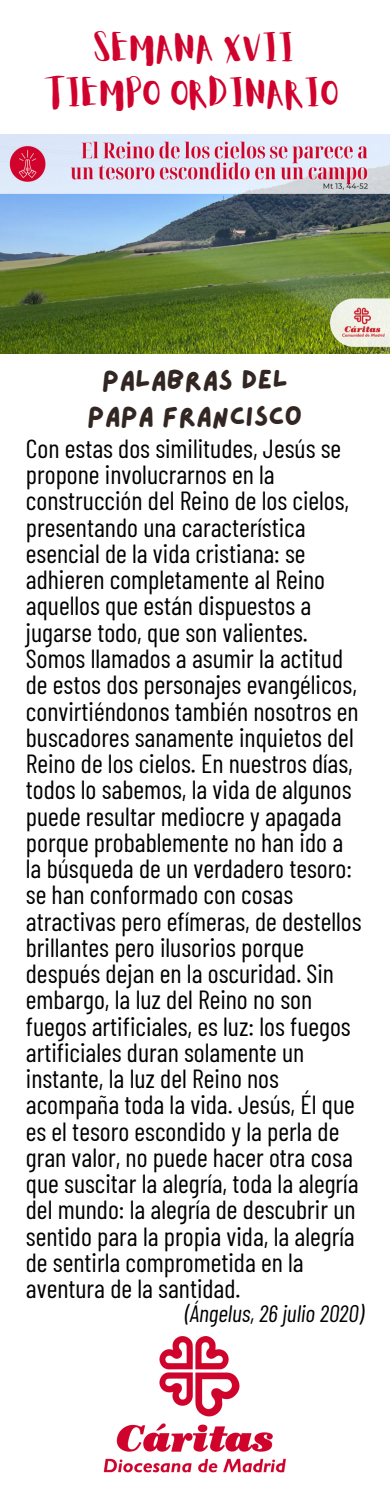
<style>
.page{position:relative;width:390px;height:1489px;background:#fff}
.page>*{position:absolute;margin:0;border:0;box-sizing:border-box;transform-origin:0 0}
.t1{font:32.25px "Aloja Extended";color:#d0022d}
.t2{font:27.5px "Lazydog";color:#322622}
.t3{font:26.25px/26.2px "Barlow Condensed";color:#000}
.t4{font:italic 23.75px "Barlow Condensed";color:#000}
</style>
<div class="page">
<img style="left:104px;top:1336px;width:182px;height:137px">
<img style="left:0;top:135px;width:390px;height:219px">
<p class="t1" style="left:94px;top:34px;width:202px">SEMANA XVII</p>
<p class="t1" style="left:50px;top:79px;width:292px">TIEMPO ORDINARIO</p>
<p class="t2" style="left:102px;top:367px;width:187px">PALABRAS DEL</p>
<p class="t2" style="left:87px;top:403px;width:217px">PAPA FRANCISCO</p>
<p class="t3" style="left:26px;top:434px;width:337px">Con estas dos similitudes, Jesús se propone involucrarnos en la construcción del Reino de los cielos, presentando una característica esencial de la vida cristiana: se adhieren completamente al Reino aquellos que están dispuestos a jugarse todo, que son valientes.<br>Somos llamados a asumir la actitud de estos dos personajes evangélicos, convirtiéndonos también nosotros en buscadores sanamente inquietos del Reino de los cielos. En nuestros días, todos lo sabemos, la vida de algunos puede resultar mediocre y apagada porque probablemente no han ido a la búsqueda de un verdadero tesoro: se han conformado con cosas atractivas pero efímeras, de destellos brillantes pero ilusorios porque después dejan en la oscuridad. Sin embargo, la luz del Reino no son fuegos artificiales, es luz: los fuegos artificiales duran solamente un instante, la luz del Reino nos acompaña toda la vida. Jesús, Él que es el tesoro escondido y la perla de gran valor, no puede hacer otra cosa que suscitar la alegría, toda la alegría del mundo: la alegría de descubrir un sentido para la propia vida, la alegría de sentirla comprometida en la aventura de la santidad.</p>
<p class="t4" style="left:185px;top:1299px;width:181px">(Ángelus, 26 julio 2020)</p>
</div>
